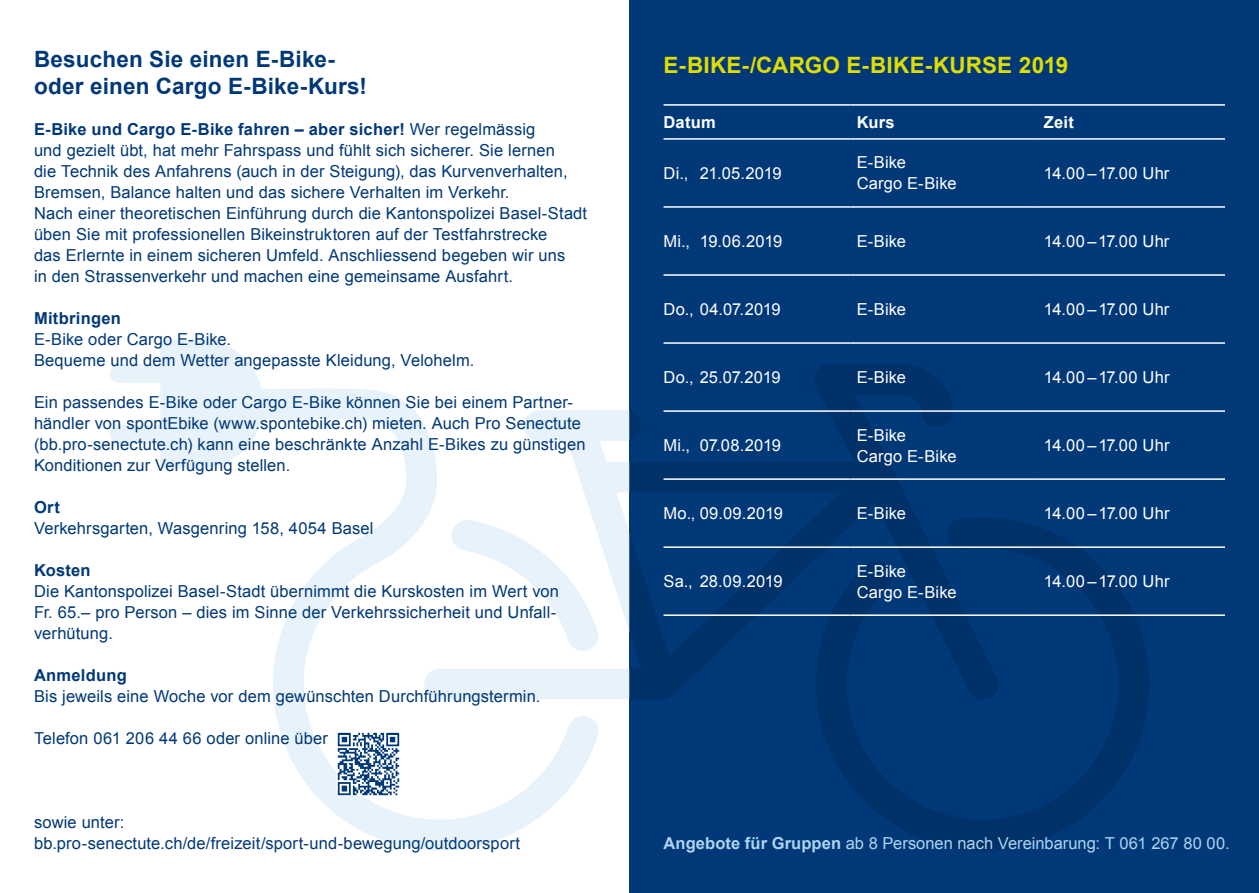
<style>
.page{position:relative;width:1259px;height:893px;background:#fff}
.page>*{position:absolute;margin:0;border:0;box-sizing:border-box;transform-origin:0 0}
.t1{font:700 22.5px/27px "Arial";letter-spacing:.005em;color:#003878}
.t2{font:700 22.5px "Arial";letter-spacing:.005em;color:#dedc00}
.t3{font:16.5px/21px "Arial";letter-spacing:.01em;color:#003878}
.t4{font:16.5px/21px "Arial";letter-spacing:.005em;color:#fff}
.t5{font:16.5px "Arial";color:#afd4f2}
.t6{font:700 16.5px "Arial";letter-spacing:.015em;color:#003878}
.t7{font:700 16.5px "Arial";letter-spacing:.02em;color:#fff}
.s1{font-weight:700}
</style>
<div class="page">
<div style="left:629px;top:0;width:630px;height:893px;background:#003878"></div>
<svg style="left:817px;top:519px;width:332px;height:331px"></svg>
<svg style="left:629px;top:364px;width:371px;height:335px"></svg>
<svg style="left:600px;top:410px;width:29px;height:289px;fill:#e7f2fb"></svg>
<svg style="left:110px;top:340px;width:490px;height:510px"></svg>
<hr style="left:663px;top:104px;width:187px;height:2px;background:#fff">
<hr style="left:850px;top:104px;width:187px;height:2px;background:#fff">
<hr style="left:1037px;top:104px;width:188px;height:2px;background:#fff">
<hr style="left:663px;top:138px;width:187px;height:2px;background:#fff">
<hr style="left:850px;top:138px;width:187px;height:2px;background:#fff">
<hr style="left:1037px;top:138px;width:188px;height:2px;background:#fff">
<hr style="left:663px;top:206px;width:187px;height:2px;background:#fff">
<hr style="left:850px;top:206px;width:187px;height:2px;background:#fff">
<hr style="left:1037px;top:206px;width:188px;height:2px;background:#fff">
<hr style="left:663px;top:274px;width:187px;height:2px;background:#fff">
<hr style="left:850px;top:274px;width:187px;height:2px;background:#fff">
<hr style="left:1037px;top:274px;width:188px;height:2px;background:#fff">
<hr style="left:663px;top:342px;width:187px;height:2px;background:#fff">
<hr style="left:850px;top:342px;width:187px;height:2px;background:#fff">
<hr style="left:1037px;top:342px;width:188px;height:2px;background:#fff">
<hr style="left:663px;top:410px;width:187px;height:2px;background:#fff">
<hr style="left:850px;top:410px;width:187px;height:2px;background:#fff">
<hr style="left:1037px;top:410px;width:188px;height:2px;background:#fff">
<hr style="left:663px;top:478px;width:187px;height:2px;background:#fff">
<hr style="left:850px;top:478px;width:187px;height:2px;background:#fff">
<hr style="left:1037px;top:478px;width:188px;height:2px;background:#fff">
<hr style="left:663px;top:546px;width:187px;height:2px;background:#fff">
<hr style="left:850px;top:546px;width:187px;height:2px;background:#fff">
<hr style="left:1037px;top:546px;width:188px;height:2px;background:#fff">
<hr style="left:663px;top:614px;width:187px;height:2px;background:#fff">
<hr style="left:850px;top:614px;width:187px;height:2px;background:#fff">
<hr style="left:1037px;top:614px;width:188px;height:2px;background:#fff">
<img style="left:336px;top:731px;width:65px;height:65px">
<h1 class="t1" style="left:34px;top:47px;width:334px">Besuchen Sie einen E-Bike&shy;oder einen Cargo E-Bike-Kurs!</h1>
<p class="t3" style="left:34px;top:119px;width:554px"><span class="s1">E-Bike und Cargo E-Bike fahren – aber sicher!</span> Wer regelmässig<br>und gezielt übt, hat mehr Fahrspass und fühlt sich sicherer. Sie lernen<br>die Technik des Anfahrens (auch in der Steigung), das Kurvenverhalten, Bremsen, Balance halten und das sichere Verhalten im Verkehr.<br>Nach einer theoretischen Einführung durch die Kantonspolizei Basel-Stadt üben Sie mit professionellen Bikeinstruktoren auf der Testfahrstrecke<br>das Erlernte in einem sicheren Umfeld. Anschliessend begeben wir uns<br>in den Strassenverkehr und machen eine gemeinsame Ausfahrt.</p>
<p class="t6" style="left:34px;top:307px;width:88px">Mitbringen</p>
<p class="t3" style="left:34px;top:329px;width:442px">E-Bike oder Cargo E-Bike.<br>Bequeme und dem Wetter angepasste Kleidung, Velohelm.</p>
<p class="t3" style="left:34px;top:392px;width:553px">Ein passendes E-Bike oder Cargo E-Bike können Sie bei einem Partner&shy;händler von spontEbike (www.spontebike.ch) mieten. Auch Pro Senectute (bb.pro-senectute.ch) kann eine beschränkte Anzahl E-Bikes zu günstigen Konditionen zur Verfügung stellen.</p>
<p class="t6" style="left:34px;top:496px;width:27px">Ort</p>
<p class="t3" style="left:34px;top:518px;width:341px">Verkehrsgarten, Wasgenring 158, 4054 Basel</p>
<p class="t6" style="left:34px;top:559px;width:58px">Kosten</p>
<p class="t3" style="left:34px;top:581px;width:526px">Die Kantonspolizei Basel-Stadt übernimmt die Kurskosten im Wert von<br>Fr. 65.– pro Person – dies im Sinne der Verkehrssicherheit und Unfall&shy;verhütung.</p>
<p class="t6" style="left:34px;top:664px;width:94px">Anmeldung</p>
<p class="t3" style="left:34px;top:686px;width:508px">Bis jeweils eine Woche vor dem gewünschten Durchführungstermin.</p>
<p class="t3" style="left:34px;top:728px;width:295px">Telefon 061 206 44 66 oder online über</p>
<p class="t3" style="left:34px;top:812px;width:488px">sowie unter: bb.pro-senectute.ch/de/freizeit/sport-und-bewegung/outdoorsport</p>
<h1 class="t2" style="left:663px;top:50px;width:221px">E-BIKE-/Cargo E-bike</h1>
<h1 class="t2" style="left:924px;top:50px;width:145px">-KURSE 2019</h1>
<p class="t7" style="left:663px;top:111px;width:54px">Datum</p>
<p class="t7" style="left:856px;top:111px;width:40px">Kurs</p>
<p class="t7" style="left:1043px;top:111px;width:32px">Zeit</p>
<p class="t4" style="left:663px;top:163px;width:120px">Di., 21.05.2019</p>
<p class="t4" style="left:856px;top:152px;width:101px">E-Bike<br>Cargo E-Bike</p>
<p class="t4" style="left:1043px;top:163px;width:127px">14.00 ‒ 17.00 Uhr</p>
<p class="t4" style="left:663px;top:231px;width:120px">Mi., 19.06.2019</p>
<p class="t4" style="left:856px;top:231px;width:51px">E-Bike</p>
<p class="t4" style="left:1043px;top:231px;width:127px">14.00 ‒ 17.00 Uhr</p>
<p class="t4" style="left:663px;top:299px;width:119px">Do., 04.07.2019</p>
<p class="t4" style="left:856px;top:299px;width:51px">E-Bike</p>
<p class="t4" style="left:1044px;top:299px;width:127px">14.00 ‒ 17.00 Uhr</p>
<p class="t4" style="left:663px;top:367px;width:118px">Do., 25.07.2019</p>
<p class="t4" style="left:856px;top:367px;width:51px">E-Bike</p>
<p class="t4" style="left:1044px;top:367px;width:127px">14.00 ‒ 17.00 Uhr</p>
<p class="t4" style="left:663px;top:435px;width:119px">Mi., 07.08.2019</p>
<p class="t4" style="left:856px;top:424px;width:101px">E-Bike<br>Cargo E-Bike</p>
<p class="t4" style="left:1044px;top:435px;width:127px">14.00 ‒ 17.00 Uhr</p>
<p class="t4" style="left:663px;top:503px;width:121px">Mo., 09.09.2019</p>
<p class="t4" style="left:856px;top:503px;width:51px">E-Bike</p>
<p class="t4" style="left:1044px;top:503px;width:127px">14.00 ‒ 17.00 Uhr</p>
<p class="t4" style="left:663px;top:571px;width:121px">Sa., 28.09.2019</p>
<p class="t4" style="left:856px;top:561px;width:101px">E-Bike<br>Cargo E-Bike</p>
<p class="t4" style="left:1044px;top:571px;width:127px">14.00 ‒ 17.00 Uhr</p>
<p class="t5" style="left:663px;top:833px;width:567px"><span class="s1">Angebote für Gruppen</span> ab 8 Personen nach Vereinbarung: T 061 267 80 00.</p>
</div>
